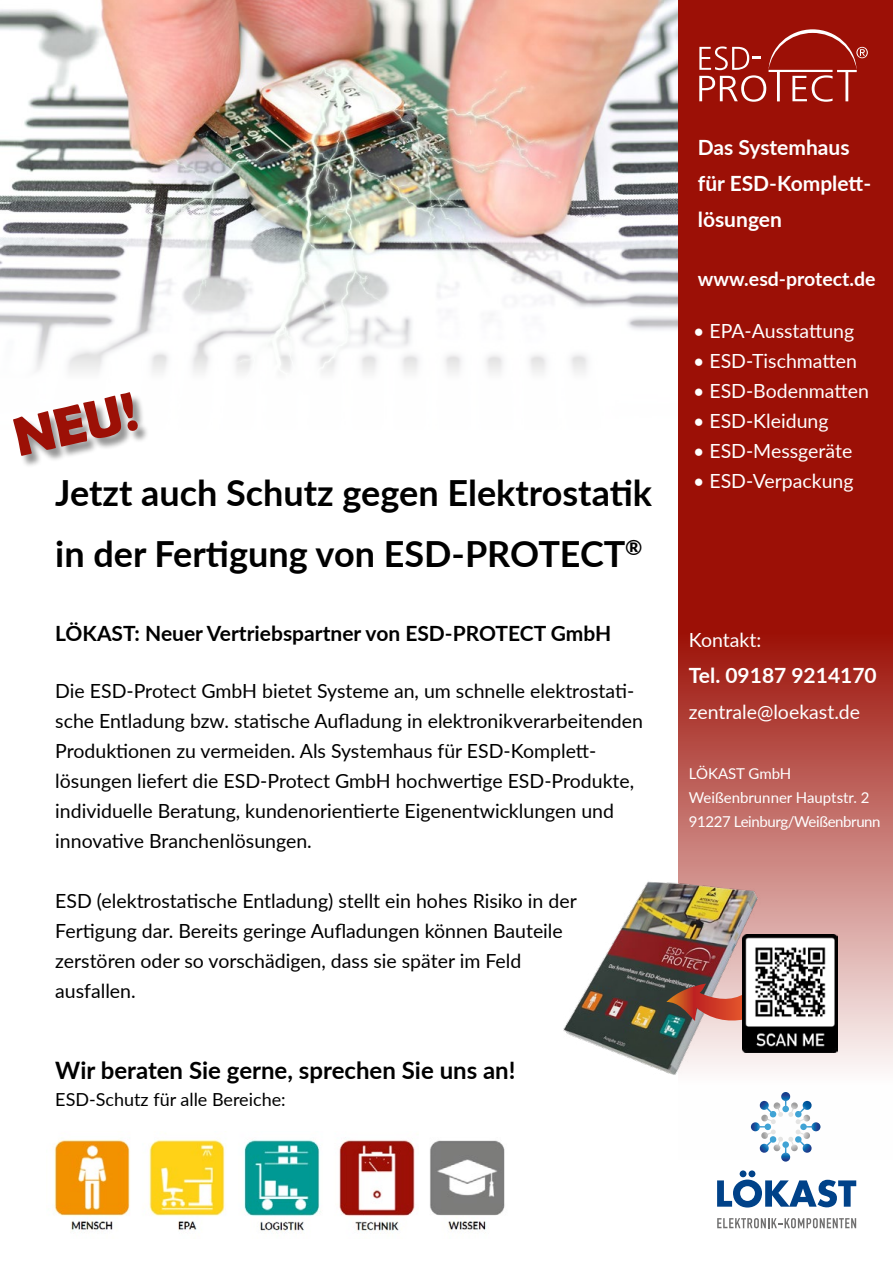
<style>
.page{position:relative;width:893px;height:1263px;background:#fff}
.page>*{position:absolute;margin:0;border:0;box-sizing:border-box;transform-origin:0 0}
.t1{font:700 55.2px "Berlin Sans FB Demi";color:#9c1006}
.t2{font:700 36px/61.5px "Lato";color:#000}
.t3{font:700 24px "Lato";color:#000}
.t4{font:700 21px/36px "Lato";color:#fff}
.t5{font:700 21px "Lato";color:#000}
.t6{font:19.5px/30px "Lato";color:#000}
.t7{font:19.5px "Lato";color:#fff}
.t8{font:700 19.5px "Lato";color:#fff}
.t9{font:18px "Lato";color:#000}
.t10{font:15px/24px "Lato";letter-spacing:-.015em;color:#fff}
</style>
<div class="page">
<img style="left:0;top:0;width:679px;height:429px">
<svg style="left:679px;top:0;width:214px;height:1129px;fill:#9c1006"></svg>
<svg style="left:699px;top:29px;width:169px;height:73px"></svg>
<svg style="left:751px;top:1092px;width:69px;height:69px"></svg>
<svg style="left:717px;top:1170px;width:139px;height:37px"></svg>
<svg style="left:717px;top:1218px;width:139px;height:10px"></svg>
<div style="left:14px;top:393px;width:136px;height:75px;background:#000;opacity:.41"></div>
<img style="left:563px;top:878px;width:200px;height:197px">
<svg style="left:666px;top:983px;width:76px;height:40px"></svg>
<img style="left:54px;top:1133px;width:361px;height:100px">
<img style="left:430px;top:1140px;width:75px;height:91px">
<img style="left:742px;top:934px;width:95px;height:118px">
<h1 class="t1" style="left:7px;top:407px;width:127px;rotate:-13deg">NEU!</h1>
<h2 class="t2" style="left:55px;top:460px;width:598px">Jetzt auch Schutz gegen Elektrostatik in der Fertigung von ESD-PROTECT<sup>®</sup></h2>
<p class="t5" style="left:55px;top:617px;width:557px">LÖKAST: Neuer Vertriebspartner von ESD-PROTECT GmbH</p>
<p class="t6" style="left:55px;top:675px;width:589px">Die ESD-Protect GmbH bietet Systeme an, um schnelle elektrostati&shy;sche Entladung bzw. statische Aufladung in elektronikverarbeitenden Produktionen zu vermeiden. Als Systemhaus für ESD-Komplett&shy;lösungen liefert die ESD-Protect GmbH hochwertige ESD-Produkte, individuelle Beratung, kundenorientierte Eigenentwicklungen und innovative Branchenlösungen.</p>
<p class="t6" style="left:55px;top:885px;width:523px">ESD (elektrostatische Entladung) stellt ein hohes Risiko in der Fertigung dar. Bereits geringe Aufladungen können Bauteile zerstören oder so vorschädigen, dass sie später im Feld ausfallen.</p>
<p class="t3" style="left:55px;top:1052px;width:462px">Wir beraten Sie gerne, sprechen Sie uns an!</p>
<p class="t9" style="left:55px;top:1086px;width:232px">ESD-Schutz für alle Bereiche:</p>
<p class="t4" style="left:698px;top:129px;width:175px">Das Systemhaus für ESD-Komplett&shy;lösungen</p>
<p class="t8" style="left:698px;top:264px;width:179px">www.esd-protect.de</p>
<p class="t7" style="left:693px;top:317px;width:163px">• EPA-Ausstattung</p>
<p class="t7" style="left:693px;top:347px;width:165px">• ESD-Tischmatten</p>
<p class="t7" style="left:693px;top:377px;width:177px">• ESD-Bodenmatten</p>
<p class="t7" style="left:693px;top:407px;width:137px">• ESD-Kleidung</p>
<p class="t7" style="left:693px;top:437px;width:161px">• ESD-Messgeräte</p>
<p class="t7" style="left:693px;top:467px;width:162px">• ESD-Verpackung</p>
<p class="t7" style="left:689px;top:626px;width:74px">Kontakt:</p>
<p class="t4" style="left:689px;top:657px;width:189px">Tel. 09187 9214170</p>
<p class="t7" style="left:689px;top:698px;width:173px">zentrale@loekast.de</p>
<p class="t10" style="left:689px;top:761px;width:193px">LÖKAST GmbH<br>Weißenbrunner Hauptstr. 2<br>91227 Leinburg/Weißenbrunn</p>
</div>
